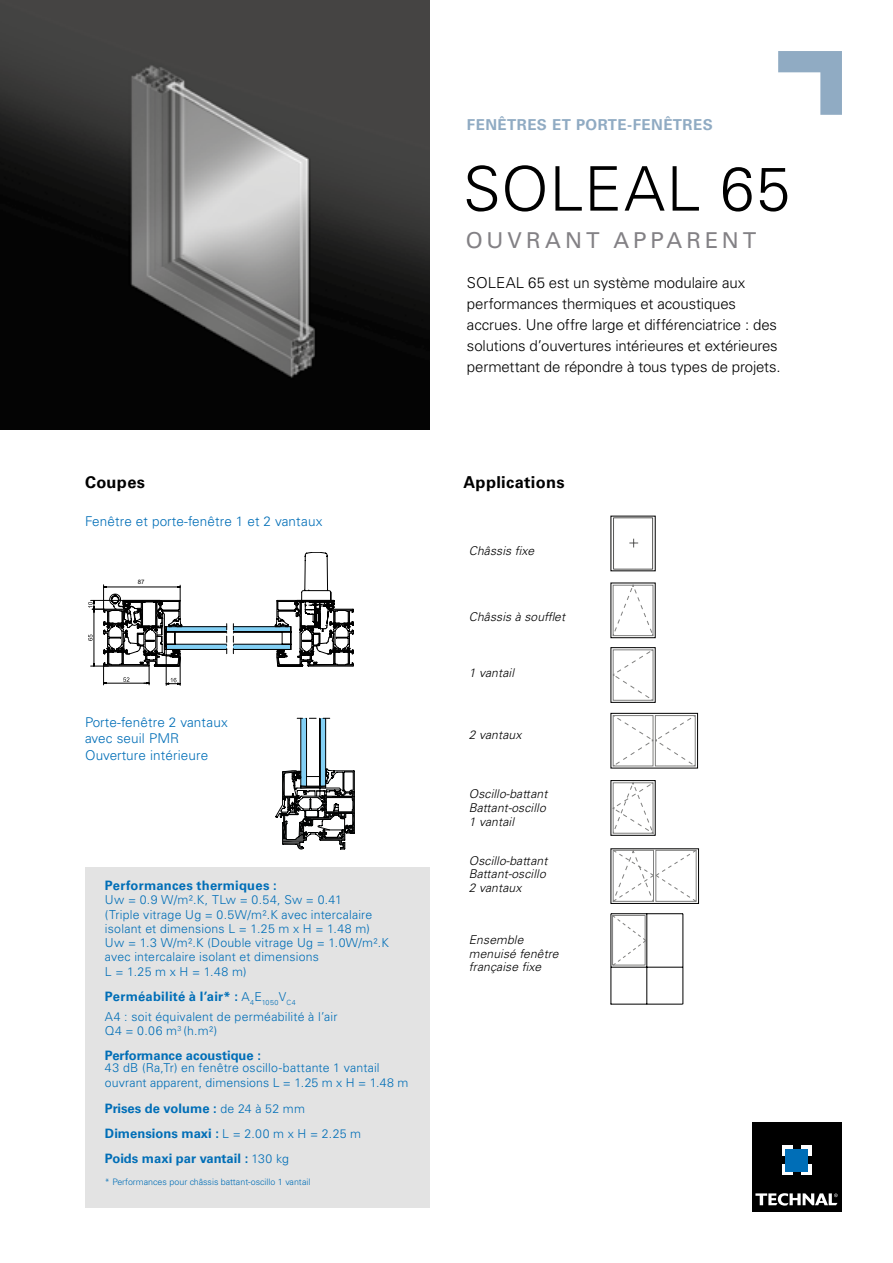
<style>
.page{position:relative;width:893px;height:1263px;background:#fff}
.page>*{position:absolute;margin:0;border:0;box-sizing:border-box;transform-origin:0 0}
.t1{font:300 61.5px "Univers LT Std";letter-spacing:.015em;color:#000}
.t2{font:21.9px "Univers LT Std";letter-spacing:.18em;color:#838185}
.t3{font:700 16.35px "Univers LT Std";letter-spacing:.02em;color:#000}
.t4{font:300 15px/21px "Univers LT Std";letter-spacing:-.01em;color:#000}
.t5{font:700 15px "Univers LT Std";letter-spacing:.03em;color:#90abc3}
.t6{font:300 13.5px/16.5px "Univers LT Std";letter-spacing:.01em;color:#006eb7}
.t7{font:700 13.05px/25px "Univers LT Std";color:#006eb7}
.t8{font:700 13.05px "Univers LT Std";letter-spacing:.02em;color:#006eb7}
.t9{font:300 12.3px/14.2px "Univers LT Std";letter-spacing:.015em;color:#006eb7}
.t10{font:italic 300 12.15px/13.8px "Univers LT Std";letter-spacing:.01em;color:#000}
.t11{font:300 8.85px "Univers LT Std";color:#006eb7}
.t12{font:6px "Arial";color:#000}
.s1{font-weight:300;font-size:12.3px}
</style>
<div class="page">
<div style="left:85px;top:867px;width:345px;height:340px;background:#e3e3e3"></div>
<svg style="left:778px;top:51px;width:64px;height:64px"></svg>
<img style="left:0;top:0;width:429px;height:429px">
<svg style="left:613px;top:517px;width:40px;height:53px"></svg>
<svg style="left:612px;top:584px;width:42px;height:52px"></svg>
<svg style="left:612px;top:649px;width:42px;height:52px"></svg>
<div style="left:610px;top:647px;width:46px;height:56px;border:1px solid #000"></div>
<div style="left:610px;top:713px;width:88px;height:55px;border:1px solid #000"></div>
<svg style="left:612px;top:715px;width:84px;height:52px"></svg>
<div style="left:610px;top:780px;width:46px;height:56px;border:1px solid #000"></div>
<svg style="left:612px;top:781px;width:42px;height:53px"></svg>
<svg style="left:612px;top:850px;width:85px;height:52px"></svg>
<div style="left:610px;top:848px;width:89px;height:56px;border:1px solid #000"></div>
<hr style="left:646px;top:914px;width:1px;height:90px;background:#000">
<hr style="left:611px;top:1004px;width:72px;height:1px;background:#000">
<hr style="left:611px;top:967px;width:72px;height:1px;background:#000">
<hr style="left:610px;top:914px;width:1px;height:90px;background:#000">
<hr style="left:611px;top:913px;width:72px;height:1px;background:#000">
<hr style="left:682px;top:914px;width:1px;height:90px;background:#000">
<svg style="left:612px;top:915px;width:34px;height:51px"></svg>
<div style="left:753px;top:1123px;width:89px;height:89px;background:#000"></div>
<div style="left:782px;top:1145px;width:11px;height:11px;background:#fff"></div>
<div style="left:801px;top:1145px;width:11px;height:11px;background:#fff"></div>
<svg style="left:782px;top:1164px;width:11px;height:11px"></svg>
<div style="left:801px;top:1164px;width:11px;height:11px;background:#fff"></div>
<div style="left:785px;top:1149px;width:23px;height:22px;background:#006eb7"></div>
<svg style="left:755px;top:1193px;width:83px;height:12px"></svg>
<svg style="left:275px;top:718px;width:80px;height:132px"></svg>
<svg style="left:88px;top:552px;width:266px;height:133px"></svg>
<p class="t5" style="left:467px;top:116px;width:247px">FENÊTRES ET PORTE-FENÊTRES</p>
<h1 class="t1" style="left:463px;top:152px;width:329px">SOLEAL 65</h1>
<h2 class="t2" style="left:466px;top:227px;width:292px">OUVRANT APPARENT</h2>
<p class="t4" style="left:467px;top:272px;width:315px">SOLEAL 65 est un système modulaire aux performances thermiques et acoustiques accrues. Une offre large et différenciatrice : des solutions d’ouvertures intérieures et extérieures permettant de répondre à tous types de projets.</p>
<h3 class="t3" style="left:85px;top:473px;width:62px">Coupes</h3>
<h3 class="t3" style="left:463px;top:473px;width:103px">Applications</h3>
<p class="t6" style="left:85px;top:513px;width:239px">Fenêtre et porte-fenêtre 1 et 2 vantaux</p>
<p class="t12" style="left:138px;top:578px;width:8px">87</p>
<p class="t6" style="left:85px;top:713px;width:144px">Porte-fenêtre 2 vantaux avec seuil PMR<br>Ouverture intérieure</p>
<p class="t8" style="left:105px;top:878px;width:173px">Performances thermiques :</p>
<p class="t9" style="left:105px;top:893px;width:285px">Uw = 0.9 W/m².K, TLw = 0.54, Sw = 0.41<br>(Triple vitrage Ug = 0.5W/m².K avec intercalaire isolant et dimensions L = 1.25 m x H = 1.48 m)<br>Uw = 1.3 W/m².K (Double vitrage Ug = 1.0W/m².K avec intercalaire isolant et dimensions<br>L = 1.25 m x H = 1.48 m)</p>
<p class="t8" style="left:105px;top:988px;width:192px">Perméabilité à l’air* : <span class="s1">A</span><sub>4</sub><span class="s1">E</span><sub>1050</sub><span class="s1">V</span><sub>C4</sub></p>
<p class="t9" style="left:105px;top:1009px;width:234px">A4 : soit équivalent de perméabilité à l’air<br>Q4 = 0.06 m<sup>3</sup> (h.m²)</p>
<p class="t7" style="left:105px;top:1043px;width:158px">Performance acoustique :</p>
<p class="t9" style="left:105px;top:1061px;width:305px">43 dB (Ra,Tr) en fenêtre oscillo-battante 1 vantail ouvrant apparent, dimensions L = 1.25 m x H = 1.48 m</p>
<p class="t7" style="left:105px;top:1096px;width:258px">Prises de volume : <span class="s1">de 24 à 52 mm<br></span>Dimensions maxi : <span class="s1">L = 2.00 m x H = 2.25 m<br></span>Poids maxi par vantail : <span class="s1">130 kg</span></p>
<p class="t11" style="left:105px;top:1177px;width:207px">* Performances pour châssis battant-oscillo 1 vantail</p>
<p class="t10" style="left:469px;top:544px;width:67px">Châssis fixe</p>
<p class="t10" style="left:469px;top:610px;width:98px">Châssis à soufflet</p>
<p class="t10" style="left:469px;top:666px;width:47px">1 vantail</p>
<p class="t10" style="left:469px;top:728px;width:54px">2 vantaux</p>
<p class="t10" style="left:469px;top:787px;width:80px">Oscillo-battant<br>Battant-oscillo<br>1 vantail</p>
<p class="t10" style="left:469px;top:853px;width:80px">Oscillo-battant<br>Battant-oscillo<br>2 vantaux</p>
<p class="t10" style="left:469px;top:933px;width:91px">Ensemble menuisé fenêtre française fixe</p>
</div>
